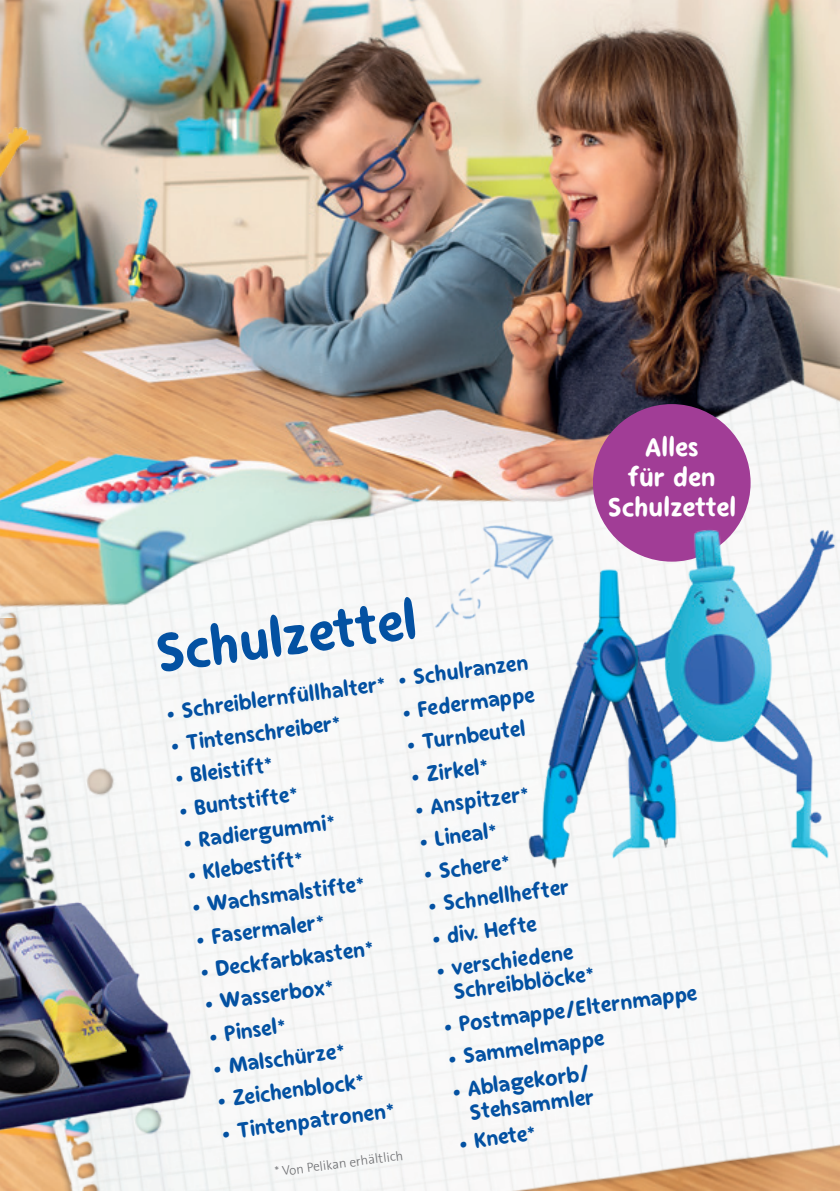
<style>
.page{position:relative;width:840px;height:1191px;background:#fff}
.page>*{position:absolute;margin:0;border:0;box-sizing:border-box;transform-origin:0 0}
.Headline{font:50px "Pelikan The Handwriting";color:#0351a2}
.BubbleText{font:24.4px "Pelikan The Handwriting";color:#fff}
.t1{font:20px "Pelikan The Handwriting";color:#0351a2}
.fliesstext_im_kasten{font:300 13.2px "Pelikan The Sans";color:#6c6d70}
</style>
<div class="page">
<img style="left:0;top:0;width:839px;height:346px">
<img style="left:0;top:346px;width:839px;height:845px">
<div style="left:592px;top:404px;width:158px;height:157px;background:#a13d96;border-radius:50%"></div>
<img style="left:0;top:788px;width:196px;height:403px">
<img style="left:473px;top:504px;width:366px;height:387px">
<img style="left:0;top:51px;width:35px;height:339px">
<img style="left:398px;top:499px;width:175px;height:153px">
<p class="BubbleText" style="left:645px;top:432px;width:55px">Alles</p>
<p class="BubbleText" style="left:627px;top:462px;width:89px">für den</p>
<p class="BubbleText" style="left:607px;top:492px;width:130px">Schulzettel</p>
<p class="Headline" style="left:151px;top:623px;width:265px;rotate:-8deg">Schulzettel</p>
<p class="t1" style="left:396px;top:667px;width:133px;rotate:-8deg">• Schulranzen</p>
<p class="t1" style="left:400px;top:699px;width:135px;rotate:-8deg">• Federmappe</p>
<p class="t1" style="left:405px;top:731px;width:122px;rotate:-8deg">• Turnbeutel</p>
<p class="t1" style="left:409px;top:763px;width:78px;rotate:-8deg">• Zirkel*</p>
<p class="t1" style="left:413px;top:796px;width:115px;rotate:-8deg">• Anspitzer*</p>
<p class="t1" style="left:417px;top:828px;width:79px;rotate:-8deg">• Lineal*</p>
<p class="t1" style="left:422px;top:860px;width:87px;rotate:-8deg">• Schere*</p>
<p class="t1" style="left:426px;top:893px;width:144px;rotate:-8deg">• Schnellhefter</p>
<p class="t1" style="left:430px;top:925px;width:107px;rotate:-8deg">• div. Hefte</p>
<p class="t1" style="left:434px;top:957px;width:139px;rotate:-8deg">• verschiedene</p>
<p class="t1" style="left:165px;top:701px;width:221px;rotate:-8deg">• Schreiblernfüllhalter*</p>
<p class="t1" style="left:169px;top:733px;width:172px;rotate:-8deg">• Tintenschreiber*</p>
<p class="t1" style="left:173px;top:765px;width:99px;rotate:-8deg">• Bleistift*</p>
<p class="t1" style="left:177px;top:797px;width:120px;rotate:-8deg">• Buntstifte*</p>
<p class="t1" style="left:182px;top:829px;width:153px;rotate:-8deg">• Radiergummi*</p>
<p class="t1" style="left:186px;top:862px;width:116px;rotate:-8deg">• Klebestift*</p>
<p class="t1" style="left:190px;top:894px;width:174px;rotate:-8deg">• Wachsmalstifte*</p>
<p class="t1" style="left:194px;top:926px;width:130px;rotate:-8deg">• Fasermaler*</p>
<p class="t1" style="left:199px;top:959px;width:175px;rotate:-8deg">• Deckfarbkasten*</p>
<p class="t1" style="left:203px;top:991px;width:130px;rotate:-8deg">• Wasserbox*</p>
<p class="t1" style="left:207px;top:1023px;width:78px;rotate:-8deg">• Pinsel*</p>
<p class="t1" style="left:211px;top:1055px;width:133px;rotate:-8deg">• Malschürze*</p>
<p class="t1" style="left:216px;top:1088px;width:148px;rotate:-8deg">• Zeichenblock*</p>
<p class="t1" style="left:220px;top:1120px;width:175px;rotate:-8deg">• Tintenpatronen*</p>
<p class="t1" style="left:451px;top:979px;width:142px;rotate:-8deg">Schreibblöcke*</p>
<p class="t1" style="left:442px;top:1014px;width:257px;rotate:-8deg">• Postmappe/Elternmappe</p>
<p class="t1" style="left:446px;top:1046px;width:159px;rotate:-8deg">• Sammelmappe</p>
<p class="t1" style="left:450px;top:1078px;width:140px;rotate:-8deg">• Ablagekorb/</p>
<p class="t1" style="left:467px;top:1100px;width:127px;rotate:-8deg">Stehsammler</p>
<p class="t1" style="left:457px;top:1130px;width:77px;rotate:-8deg">• Knete*</p>
<p class="fliesstext_im_kasten" style="left:274px;top:1165px;width:131px;rotate:-8deg">* Von Pelikan erhältlich</p>
</div>
